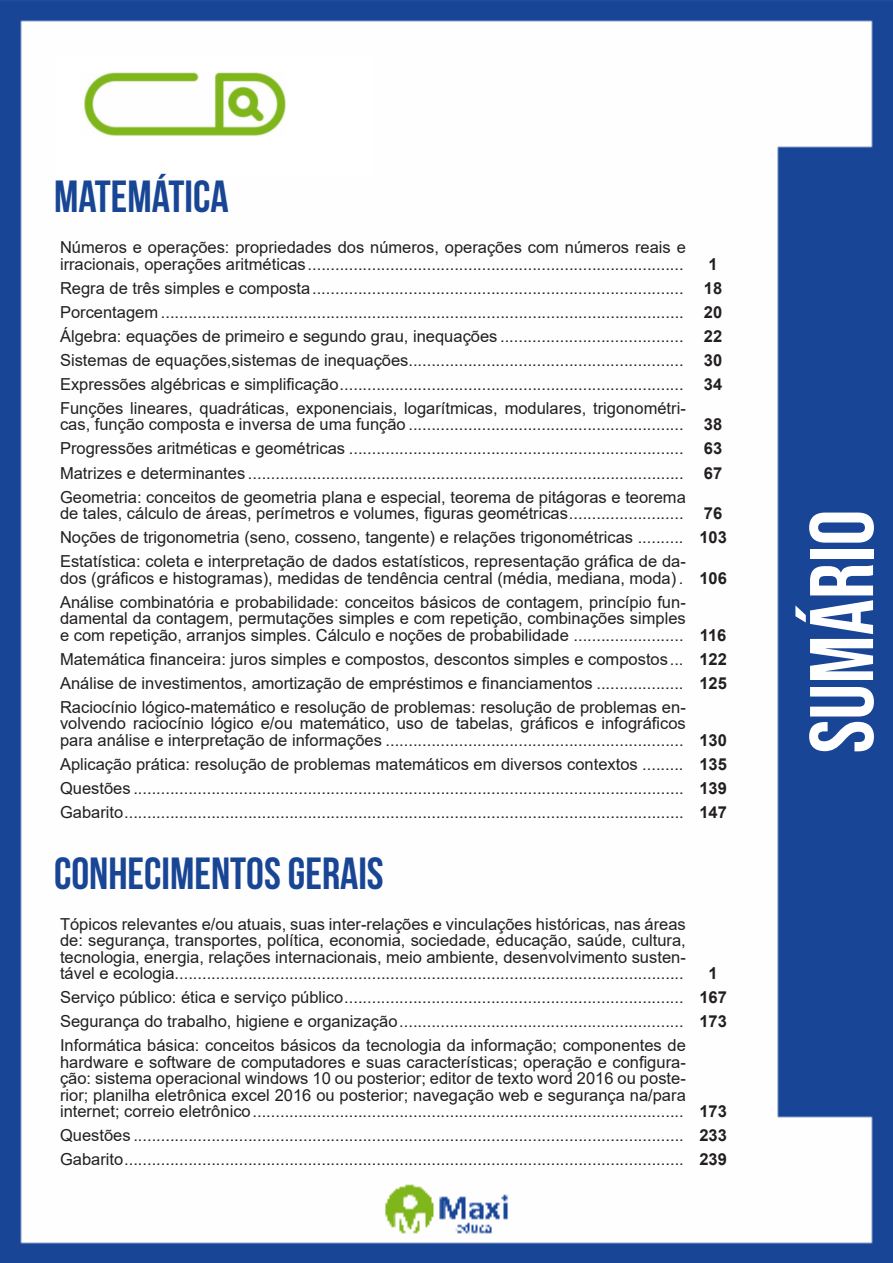
<style>
.page{position:relative;width:893px;height:1263px;background:#fff}
.page>*{position:absolute;margin:0;border:0;box-sizing:border-box;transform-origin:0 0}
.t1{font:90px "Bebas Neue";color:#fff}
.t2{font:700 45px "Bebas Neue";color:#184695}
.ALTERNATIVAS{font:16.5px/16.5px "Arial";color:#231f20}
.INDICE{font:700 16.5px "Arial";color:#231f20}
</style>
<div class="page">
<img style="left:0;top:0;width:893px;height:1263px">
<div style="left:55px;top:55px;width:317px;height:121px;background:#fff"></div>
<img style="left:84px;top:72px;width:201px;height:64px">
<p class="t2" style="left:54px;top:172px;width:176px">MATEMÁTICA</p>
<p class="ALTERNATIVAS" style="left:60px;top:239px;width:627px">Números e operações: propriedades dos números, operações com números reais e irracionais, operações aritméticas..................................................................................</p>
<p class="INDICE" style="left:708px;top:252px;width:11px">1</p>
<p class="ALTERNATIVAS" style="left:60px;top:280px;width:625px">Regra de três simples e composta.................................................................................</p>
<p class="INDICE" style="left:704px;top:276px;width:20px">18</p>
<p class="ALTERNATIVAS" style="left:60px;top:304px;width:625px">Porcentagem ..................................................................................................................</p>
<p class="INDICE" style="left:704px;top:300px;width:20px">20</p>
<p class="ALTERNATIVAS" style="left:60px;top:328px;width:625px">Álgebra: equações de primeiro e segundo grau, inequações ........................................</p>
<p class="INDICE" style="left:704px;top:324px;width:20px">22</p>
<p class="ALTERNATIVAS" style="left:60px;top:352px;width:625px">Sistemas de equações,sistemas de inequações............................................................</p>
<p class="INDICE" style="left:704px;top:348px;width:20px">30</p>
<p class="ALTERNATIVAS" style="left:60px;top:376px;width:625px">Expressões algébricas e simplificação...........................................................................</p>
<p class="INDICE" style="left:704px;top:372px;width:20px">34</p>
<p class="ALTERNATIVAS" style="left:60px;top:400px;width:627px">Funções lineares, quadráticas, exponenciais, logarítmicas, modulares, trigonométri&shy;cas, função composta e inversa de uma função ............................................................</p>
<p class="INDICE" style="left:704px;top:413px;width:20px">38</p>
<p class="ALTERNATIVAS" style="left:60px;top:440px;width:625px">Progressões aritméticas e geométricas .........................................................................</p>
<p class="INDICE" style="left:704px;top:437px;width:20px">63</p>
<p class="ALTERNATIVAS" style="left:60px;top:464px;width:625px">Matrizes e determinantes ...............................................................................................</p>
<p class="INDICE" style="left:704px;top:461px;width:20px">67</p>
<p class="ALTERNATIVAS" style="left:60px;top:488px;width:627px">Geometria: conceitos de geometria plana e especial, teorema de pitágoras e teorema de tales, cálculo de áreas, perímetros e volumes, figuras geométricas.........................</p>
<p class="INDICE" style="left:704px;top:502px;width:20px">76</p>
<p class="ALTERNATIVAS" style="left:60px;top:529px;width:625px">Noções de trigonometria (seno, cosseno, tangente) e relações trigonométricas ..........</p>
<p class="INDICE" style="left:699px;top:526px;width:29px">103</p>
<p class="ALTERNATIVAS" style="left:60px;top:553px;width:627px">Estatística: coleta e interpretação de dados estatísticos, representação gráfica de da&shy;dos (gráficos e histogramas), medidas de tendência central (média, mediana, moda) .</p>
<p class="INDICE" style="left:699px;top:566px;width:29px">106</p>
<p class="ALTERNATIVAS" style="left:60px;top:593px;width:627px;text-align:justify">Análise combinatória e probabilidade: conceitos básicos de contagem, princípio fun&shy;damental da contagem, permutações simples e com repetição, combinações simples e com repetição, arranjos simples. Cálculo e noções de probabilidade ........................</p>
<p class="INDICE" style="left:700px;top:623px;width:28px">116</p>
<p class="ALTERNATIVAS" style="left:60px;top:650px;width:625px">Matemática financeira: juros simples e compostos, descontos simples e compostos...</p>
<p class="INDICE" style="left:699px;top:647px;width:29px">122</p>
<p class="ALTERNATIVAS" style="left:60px;top:674px;width:625px">Análise de investimentos, amortização de empréstimos e financiamentos ...................</p>
<p class="INDICE" style="left:699px;top:671px;width:29px">125</p>
<p class="ALTERNATIVAS" style="left:60px;top:698px;width:627px;text-align:justify">Raciocínio lógico-matemático e resolução de problemas: resolução de problemas en&shy;volvendo raciocínio lógico e/ou matemático, uso de tabelas, gráficos e infográficos para análise e interpretação de informações .................................................................</p>
<p class="INDICE" style="left:699px;top:728px;width:29px">130</p>
<p class="ALTERNATIVAS" style="left:60px;top:755px;width:625px">Aplicação prática: resolução de problemas matemáticos em diversos contextos .........</p>
<p class="INDICE" style="left:699px;top:752px;width:29px">135</p>
<p class="ALTERNATIVAS" style="left:60px;top:779px;width:625px">Questões ........................................................................................................................</p>
<p class="INDICE" style="left:699px;top:776px;width:29px">139</p>
<p class="ALTERNATIVAS" style="left:60px;top:803px;width:625px">Gabarito..........................................................................................................................</p>
<p class="INDICE" style="left:699px;top:800px;width:29px">147</p>
<p class="t2" style="left:54px;top:848px;width:331px">CONHECIMENTOS GERAIS</p>
<p class="ALTERNATIVAS" style="left:60px;top:915px;width:627px;text-align:justify">Tópicos relevantes e/ou atuais, suas inter-relações e vinculações históricas, nas áreas de: segurança, transportes, política, economia, sociedade, educação, saúde, cultura, tecnologia, energia, relações internacionais, meio ambiente, desenvolvimento susten&shy;tável e ecologia...............................................................................................................</p>
<p class="INDICE" style="left:708px;top:962px;width:11px">1</p>
<p class="ALTERNATIVAS" style="left:60px;top:989px;width:625px">Serviço público: ética e serviço público..........................................................................</p>
<p class="INDICE" style="left:699px;top:986px;width:29px">167</p>
<p class="ALTERNATIVAS" style="left:60px;top:1013px;width:625px">Segurança do trabalho, higiene e organização..............................................................</p>
<p class="INDICE" style="left:699px;top:1010px;width:29px">173</p>
<p class="ALTERNATIVAS" style="left:60px;top:1037px;width:627px;text-align:justify">Informática básica: conceitos básicos da tecnologia da informação; componentes de hardware e software de computadores e suas características; operação e configura&shy;ção: sistema operacional windows 10 ou posterior; editor de texto word 2016 ou poste&shy;rior; planilha eletrônica excel 2016 ou posterior; navegação web e segurança na/para internet; correio eletrônico..............................................................................................</p>
<p class="INDICE" style="left:699px;top:1100px;width:29px">173</p>
<p class="ALTERNATIVAS" style="left:60px;top:1127px;width:625px">Questões ........................................................................................................................</p>
<p class="INDICE" style="left:699px;top:1124px;width:29px">233</p>
<p class="ALTERNATIVAS" style="left:60px;top:1151px;width:625px">Gabarito..........................................................................................................................</p>
<p class="INDICE" style="left:699px;top:1148px;width:29px">239</p>
<h1 class="t1" style="left:791px;top:753px;width:245px;rotate:-90deg">sumário</h1>
</div>
